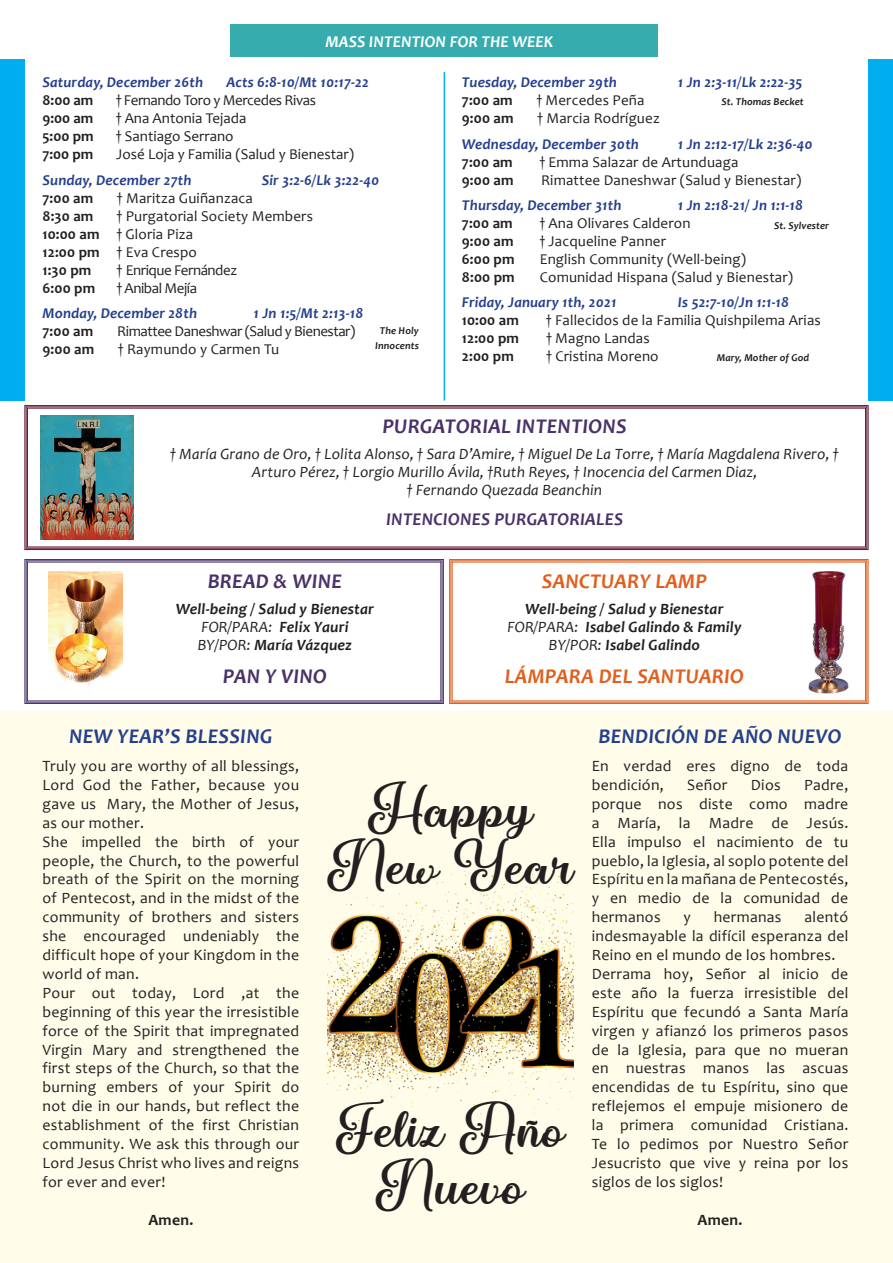
<style>
.page{position:relative;width:893px;height:1263px;background:#fff}
.page>*{position:absolute;margin:0;border:0;box-sizing:border-box;transform-origin:0 0}
.t1{font:48px/57.6px "Marienkaefer";color:#231f20;text-align:center}
.t2{font:italic 700 21px "Candara";letter-spacing:.01em;color:#493269}
.t3{font:italic 700 21px "Candara";letter-spacing:.01em;color:#253f8e}
.t4{font:italic 700 21px "Candara";letter-spacing:.01em;color:#e15f1d}
.t5{font:italic 700 18px "Candara";letter-spacing:.01em;color:#493269}
.t6{font:italic 700 16.5px "Candara";color:#fff}
.t7{font:15.75px/18.9px "Candara";letter-spacing:.02em;color:#231f20}
.t8{font:italic 15.75px/18px "Candara";letter-spacing:.01em;color:#231f20;text-align:center}
.t9{font:italic 700 15.75px/18px "Candara";letter-spacing:.01em;color:#231f20;text-align:center}
.t10{font:700 15.75px "Candara";letter-spacing:.02em;color:#231f20}
.t11{font:15px/18px "Candara";letter-spacing:.01em;color:#231f20}
.t12{font:italic 700 15px "Candara";letter-spacing:.01em;color:#253f8e}
.t13{font:700 15px "Candara";letter-spacing:.01em;color:#231f20}
.t14{font:15px "Candara";letter-spacing:-.03em;color:#231f20}
.t15{font:italic 700 10.5px/15px "Candara";letter-spacing:.01em;color:#231f20;text-align:center}
.s1{font-weight:700}
.s2{font-weight:400}
</style>
<div class="page">
<div style="left:230px;top:24px;width:427px;height:33px;background:#36acaf"></div>
<div style="left:0;top:59px;width:25px;height:342px;background:#00aeef"></div>
<div style="left:868px;top:59px;width:25px;height:342px;background:#00aeef"></div>
<hr style="left:444px;top:72px;width:1px;height:329px;background:#00aeef">
<div style="left:0;top:711px;width:893px;height:552px;background:#fffde9"></div>
<svg style="left:24px;top:405px;width:844px;height:145px"></svg>
<div style="left:26px;top:406px;width:841px;height:143px;border:1px solid #61142b"></div>
<svg style="left:24px;top:559px;width:420px;height:145px"></svg>
<div style="left:26px;top:560px;width:417px;height:143px;border:1px solid #493269"></div>
<svg style="left:449px;top:559px;width:419px;height:145px"></svg>
<img style="left:40px;top:416px;width:94px;height:123px">
<img style="left:809px;top:571px;width:41px;height:124px">
<img style="left:49px;top:571px;width:74px;height:124px">
<img style="left:327px;top:861px;width:247px;height:265px">
<p class="t6" style="left:326px;top:31px;width:229px">MASS INTENTION FOR THE WEEK</p>
<p class="t12" style="left:43px;top:73px;width:162px">Saturday, December 26th</p>
<p class="t12" style="left:227px;top:73px;width:144px">Acts 6:8-10/Mt 10:17-22</p>
<p class="t13" style="left:43px;top:91px;width:52px">8:00 am</p>
<p class="t14" style="left:116px;top:91px;width:201px">† Fernando Toro y Mercedes Rivas</p>
<p class="t13" style="left:43px;top:109px;width:52px">9:00 am</p>
<p class="t11" style="left:116px;top:109px;width:132px">† Ana Antonia Tejada</p>
<p class="t13" style="left:43px;top:127px;width:53px">5:00 pm</p>
<p class="t11" style="left:116px;top:127px;width:119px">† Santiago Serrano</p>
<p class="t13" style="left:43px;top:145px;width:52px">7:00 pm</p>
<p class="t11" style="left:116px;top:145px;width:240px">José Loja y Familia (Salud y Bienestar)</p>
<p class="t12" style="left:43px;top:170px;width:150px">Sunday, December 27th</p>
<p class="t12" style="left:262px;top:170px;width:119px">Sir 3:2-6/Lk 3:22-40</p>
<p class="t13" style="left:43px;top:188px;width:52px">7:00 am</p>
<p class="t11" style="left:117px;top:189px;width:137px">† Maritza Guiñanzaca</p>
<p class="t13" style="left:43px;top:206px;width:52px">8:30 am</p>
<p class="t11" style="left:43px;top:207px;width:272px;text-indent:74px">† Purgatorial Society Members<br><span class="s1">10:00 am</span> † Gloria Piza<br><span class="s1">12:00 pm</span> † Eva Crespo<br><span class="s1">1:30 pm</span></p>
<p class="t14" style="left:117px;top:260px;width:122px">† Enrique Fernández</p>
<p class="t13" style="left:43px;top:278px;width:54px">6:00 pm</p>
<p class="t14" style="left:117px;top:278px;width:82px">† Anibal Mejía</p>
<p class="t12" style="left:43px;top:304px;width:156px">Monday, December 28th</p>
<p class="t12" style="left:254px;top:304px;width:111px">1 Jn 1:5/Mt 2:13-18</p>
<p class="t13" style="left:43px;top:322px;width:52px">7:00 am</p>
<p class="t14" style="left:117px;top:322px;width:240px">Rimattee Daneshwar (Salud y Bienestar)</p>
<p class="t13" style="left:43px;top:340px;width:53px">9:00 am</p>
<p class="t11" style="left:118px;top:340px;width:163px">† Raymundo y Carmen Tu</p>
<p class="t15" style="left:375px;top:323px;width:45px">The Holy<br>Innocents</p>
<p class="t12" style="left:462px;top:73px;width:157px">Tuesday, December 29th</p>
<p class="t12" style="left:678px;top:73px;width:126px">1 Jn 2:3-11/Lk 2:22-35</p>
<p class="t13" style="left:462px;top:91px;width:52px">7:00 am</p>
<p class="t11" style="left:537px;top:91px;width:109px">† Mercedes Peña</p>
<p class="t13" style="left:462px;top:109px;width:53px">9:00 am</p>
<p class="t11" style="left:538px;top:109px;width:124px">† Marcia Rodríguez</p>
<p class="t12" style="left:462px;top:134px;width:179px">Wednesday, December 30th</p>
<p class="t12" style="left:678px;top:134px;width:136px">1 Jn 2:12-17/Lk 2:36-40</p>
<p class="t13" style="left:462px;top:152px;width:52px">7:00 am</p>
<p class="t11" style="left:540px;top:153px;width:200px">† Emma Salazar de Artunduaga</p>
<p class="t13" style="left:462px;top:170px;width:53px">9:00 am</p>
<p class="t11" style="left:541px;top:171px;width:262px">Rimattee Daneshwar (Salud y Bienestar)</p>
<p class="t12" style="left:462px;top:196px;width:161px">Thursday, December 31th</p>
<p class="t12" style="left:678px;top:196px;width:127px">1 Jn 2:18-21/ Jn 1:1-18</p>
<p class="t13" style="left:462px;top:214px;width:52px">7:00 am</p>
<p class="t11" style="left:540px;top:214px;width:152px">† Ana Olivares Calderon</p>
<p class="t13" style="left:462px;top:232px;width:53px">9:00 am</p>
<p class="t11" style="left:540px;top:232px;width:128px">† Jacqueline Panner</p>
<p class="t13" style="left:462px;top:250px;width:54px">6:00 pm</p>
<p class="t11" style="left:540px;top:250px;width:208px">English Community (Well-being)</p>
<p class="t13" style="left:462px;top:268px;width:54px">8:00 pm</p>
<p class="t11" style="left:540px;top:268px;width:255px">Comunidad Hispana (Salud y Bienestar)</p>
<p class="t12" style="left:462px;top:293px;width:156px">Friday, January 1th, 2021</p>
<p class="t12" style="left:678px;top:293px;width:113px">Is 52:7-10/Jn 1:1-18</p>
<p class="t13" style="left:462px;top:311px;width:58px">10:00 am</p>
<p class="t11" style="left:546px;top:311px;width:276px">† Fallecidos de la Familia Quishpilema Arias</p>
<p class="t13" style="left:462px;top:329px;width:59px">12:00 pm</p>
<p class="t11" style="left:546px;top:329px;width:105px">† Magno Landas</p>
<p class="t13" style="left:462px;top:347px;width:54px">2:00 pm</p>
<p class="t11" style="left:547px;top:347px;width:114px">† Cristina Moreno</p>
<p class="t15" style="left:721px;top:94px;width:84px">St. Thomas Becket</p>
<p class="t15" style="left:774px;top:217px;width:57px">St. Sylvester</p>
<p class="t15" style="left:717px;top:350px;width:94px">Mary, Mother of God</p>
<h2 class="t2" style="left:382px;top:413px;width:246px">PURGATORIAL INTENTIONS</h2>
<p class="t8" style="left:170px;top:444px;width:670px">† María Grano de Oro, † Lolita Alonso, † Sara D’Amire, † Miguel De La Torre, † María Magdalena Rivero, †<br>Arturo Pérez, † Lorgio Murillo Ávila, †Ruth Reyes, † Inocencia del Carmen Diaz,<br>† Fernando Quezada Beanchin</p>
<p class="t5" style="left:386px;top:508px;width:239px">INTENCIONES PURGATORIALES</p>
<h2 class="t2" style="left:208px;top:568px;width:136px">BREAD &amp; WINE</h2>
<p class="t9" style="left:176px;top:599px;width:200px">Well-being / Salud y Bienestar<br><span class="s2">FOR/PARA:</span> Felix Yauri<br><span class="s2">BY/POR:</span> María Vázquez</p>
<h2 class="t2" style="left:223px;top:663px;width:106px">PAN Y VINO</h2>
<h2 class="t4" style="left:542px;top:568px;width:167px">SANCTUARY LAMP</h2>
<p class="t9" style="left:507px;top:599px;width:236px">Well-being / Salud y Bienestar<br><span class="s2">FOR/PARA:</span> Isabel Galindo &amp; Family<br><span class="s2">BY/POR:</span> Isabel Galindo</p>
<h2 class="t4" style="left:505px;top:663px;width:241px">LÁMPARA DEL SANTUARIO</h2>
<h2 class="t3" style="left:69px;top:723px;width:205px">NEW YEAR’S BLESSING</h2>
<p class="t7" style="left:43px;top:756px;width:258px">Truly you are worthy of all blessings,<br>Lord God the Father, because you gave us Mary, the Mother of Jesus, as our mother.<br>She impelled the birth of your people, the Church, to the powerful breath of the Spirit on the morning of Pentecost, and in the midst of the community of brothers and sisters she encouraged undeniably the difficult hope of your Kingdom in the world of man.<br>Pour out today, Lord ,at the beginning of this year the irresistible force of the Spirit that impregnated<br>Virgin Mary and strengthened the first steps of the Church, so that the burning embers of your Spirit do not die in our hands, but reflect the establishment of the first Christian community. We ask this through our<br>Lord Jesus Christ who lives and reigns for ever and ever!</p>
<p class="t10" style="left:148px;top:1210px;width:46px">Amen.</p>
<h1 class="t1" style="left:327px;top:779px;width:248px">Happy<br>New Year</h1>
<h1 class="t1" style="left:336px;top:1099px;width:230px">Feliz Año<br>Nuevo</h1>
<h2 class="t3" style="left:599px;top:723px;width:244px">BENDICIÓN DE AÑO NUEVO</h2>
<p class="t7" style="left:592px;top:756px;width:258px">En verdad eres digno de toda bendición,</p>
<p class="t7" style="left:687px;top:775px;width:42px">Señor</p>
<p class="t7" style="left:751px;top:775px;width:31px">Dios</p>
<p class="t7" style="left:592px;top:775px;width:258px;text-align:justify;text-indent:212px">Padre, porque nos diste como madre a María, la Madre de Jesús.<br>Ella impulso el nacimiento de tu pueblo, la Iglesia, al soplo potente del Espíritu en la mañana de Pentecostés, y en medio de la comunidad de hermanos</p>
<p class="t7" style="left:592px;top:907px;width:258px;text-indent:213px">alentó indesmayable la difícil esperanza del<br>Reino en el mundo de los hombres.<br>Derrama hoy, Señor al inicio de este año la fuerza irresistible del<br>Espíritu que fecundó a Santa María virgen y afianzó los primeros pasos de la Iglesia, para que no mueran en nuestras manos las ascuas encendidas de tu Espíritu, sino que reflejemos el empuje misionero de la primera comunidad Cristiana.<br>Te lo pedimos por Nuestro Señor<br>Jesucristo que vive y reina por los siglos de los siglos!</p>
<p class="t10" style="left:698px;top:1210px;width:46px">Amen.</p>
<p class="t7" style="left:683px;top:907px;width:9px">y</p>
<p class="t7" style="left:714px;top:907px;width:69px">hermanas</p>
</div>
